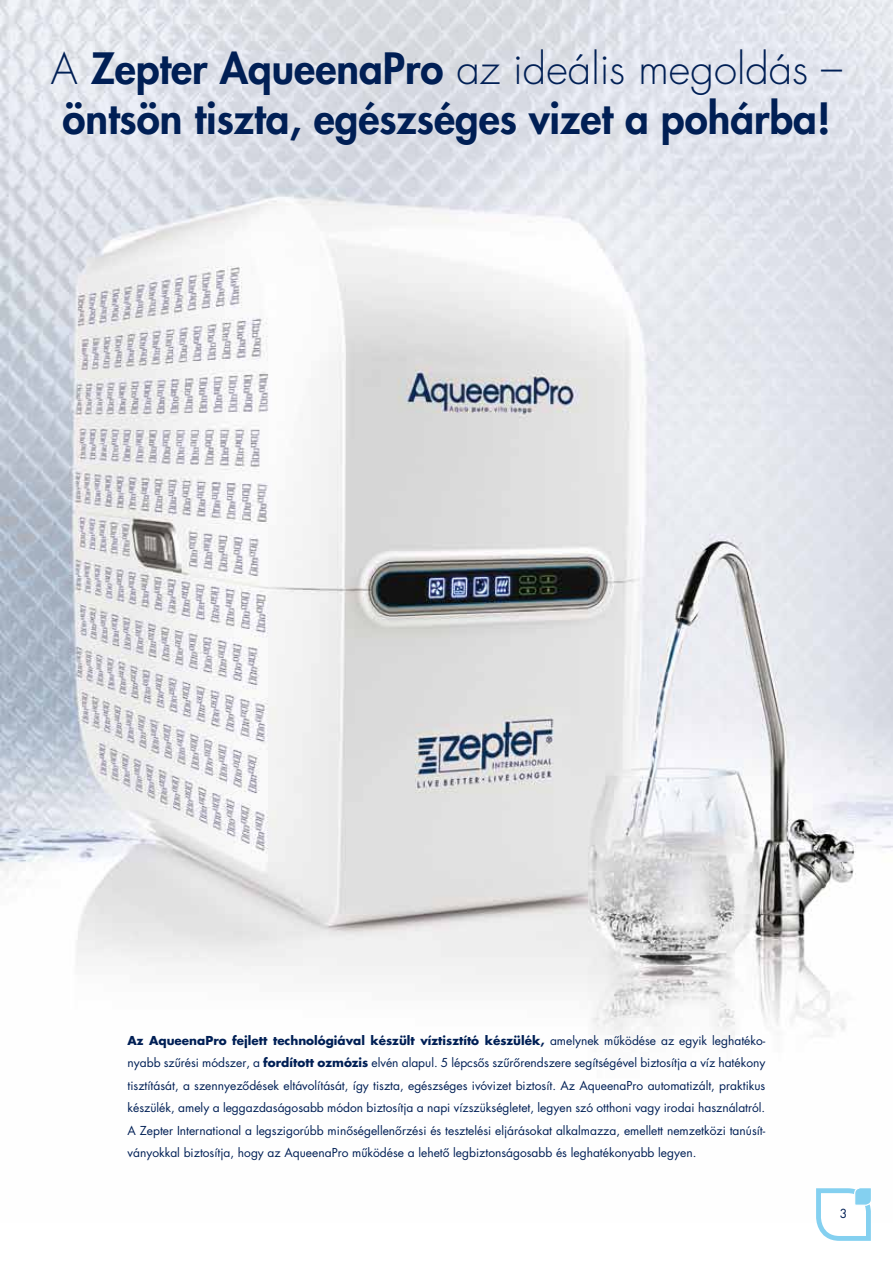
<style>
.page{position:relative;width:893px;height:1263px;background:#fff}
.page>*{position:absolute;margin:0;border:0;box-sizing:border-box;transform-origin:0 0}
.t1{font:42px "Futura H Heavy";color:#001f55}
.t2{font:42px "Futura H Light";color:#001f55}
.t3{font:12.15px "Futura H Book";color:#001f55}
.t4{font:12px/22.5px "Futura H Book";color:#001f55;text-align:justify}
.t5{font:12px "Futura H Bold";color:#001f55}
.s1{font-family:"Futura H Heavy"}
.s2{font-family:"Futura H Book"}
.s3{font-family:"Futura H Bold"}
</style>
<div class="page">
<img style="left:0;top:0;width:893px;height:1038px">
<svg style="left:816px;top:1188px;width:55px;height:53px"></svg>
<h1 class="t2" style="left:51px;top:41px;width:793px">A <span class="s1">Zepter AqueenaPro</span> az ideális megoldás –</h1>
<h1 class="t1" style="left:62px;top:90px;width:770px">öntsön tiszta, egészséges vizet a pohárba!</h1>
<p class="t5" style="left:128px;top:1032px;width:639px">Az AqueenaPro fejlett technológiával készült víztisztító készülék, <span class="s2">amelynek mûködése az egyik leghatéko-</span></p>
<p class="t4" style="left:128px;top:1051px;width:639px">nyabb szûrési módszer, a <span class="s3">fordított ozmózis</span> elvén alapul. 5 lépcsôs szûrôrendszere segítségével biztosítja a víz hatékony tisztítását, a szennyezôdések eltávolítását, így tiszta, egészséges ivóvizet biztosít. Az AqueenaPro automatizált, praktikus készülék, amely a leggazdaságosabb módon biztosítja a napi vízszükségletet, legyen szó otthoni vagy irodai használatról.<br>A Zepter International a legszigorúbb minôségellenôrzési és tesztelési eljárásokat alkalmazza, emellett nemzetközi tanúsít&shy;ványokkal biztosítja, hogy az AqueenaPro mûködése a lehetô legbiztonságosabb és leghatékonyabb legyen.</p>
<p class="t3" style="left:840px;top:1205px;width:9px">3</p>
</div>
